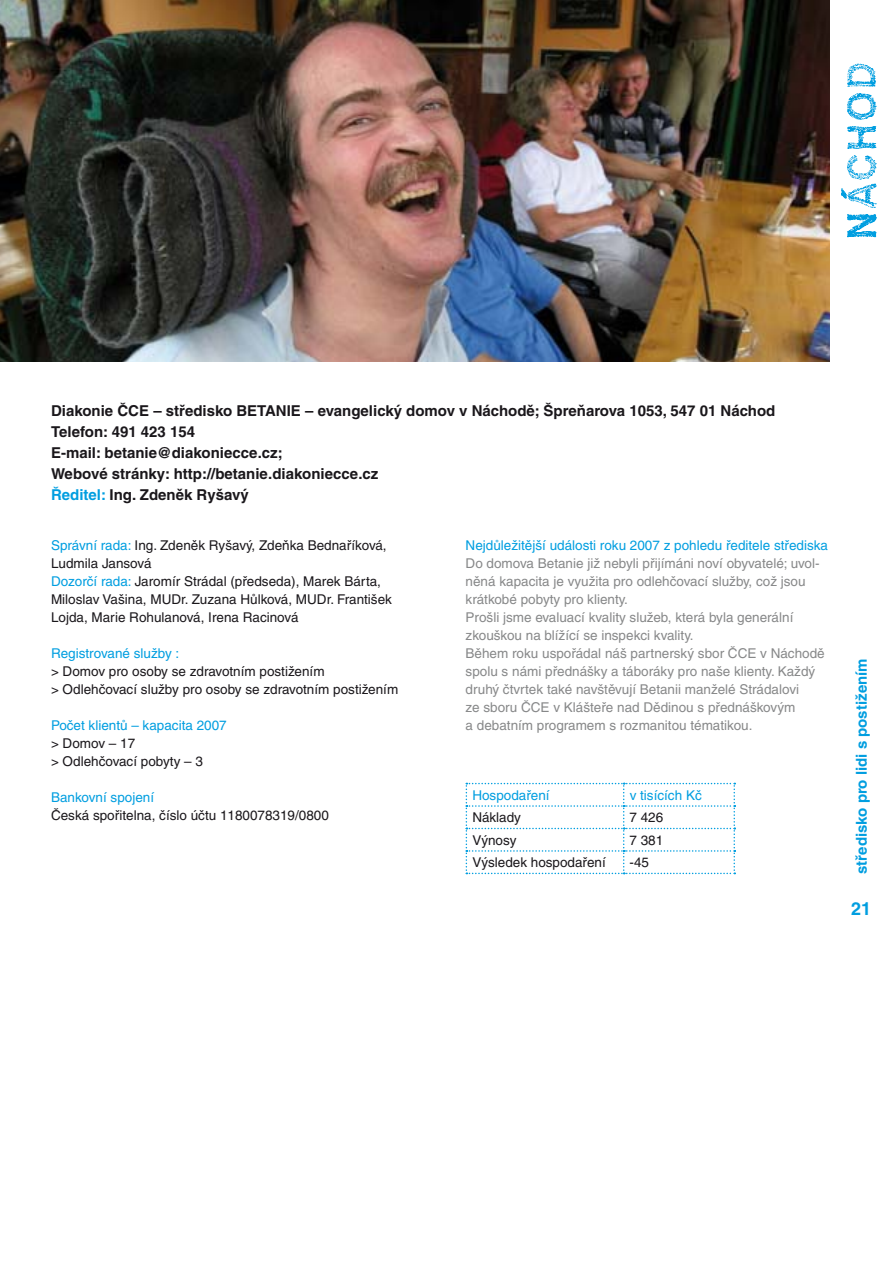
<style>
.page{position:relative;width:893px;height:1263px;background:#fff}
.page>*{position:absolute;margin:0;border:0;box-sizing:border-box;transform-origin:0 0}
.t1{font:700 18px "Helvetica CE";color:#009ee0}
.t2{font:700 15px/21px "Helvetica CE";color:#1a171b}
.t3{font:700 15px "Helvetica CE";color:#009ee0}
.t4{font:13.5px/18px "Helvetica CE";color:#878889}
.t5{font:13.5px/18px "Helvetica CE";color:#1a171b}
.t6{font:13.5px "Helvetica CE";color:#009ee0}
.s1{color:#009ee0}
</style>
<div class="page">
<img style="left:0;top:0;width:829px;height:361px">
<svg style="left:847px;top:214px;width:29px;height:24px"></svg>
<svg style="left:841px;top:155px;width:35px;height:53px"></svg>
<svg style="left:847px;top:93px;width:29px;height:27px"></svg>
<svg style="left:847px;top:63px;width:29px;height:24px"></svg>
<svg style="left:847px;top:126px;width:29px;height:23px"></svg>
<svg style="left:466px;top:783px;width:269px;height:91px"></svg>
<p class="t2" style="left:51px;top:401px;width:726px">Diakonie ČCE – středisko BETANIE – evangelický domov v Náchodě; Špreňarova 1053, 547 01 Náchod Telefon: 491 423 154<br>E-mail: betanie@diakoniecce.cz;<br>Webové stránky: http://betanie.diakoniecce.cz<br><span class="s1">Ředitel:</span> Ing. Zdeněk Ryšavý</p>
<p class="t5" style="left:51px;top:538px;width:342px"><span class="s1">Správní rada:</span> Ing. Zdeněk Ryšavý, Zdeňka Bednaříková, Ludmila Jansová<br><span class="s1">Dozorčí rada:</span> Jaromír Strádal (předseda), Marek Bárta, Miloslav Vašina, MUDr. Zuzana Hůlková, MUDr. František Lojda, Marie Rohulanová, Irena Racinová</p>
<p class="t6" style="left:51px;top:648px;width:130px">Registrované služby :</p>
<p class="t5" style="left:51px;top:664px;width:349px">&gt; Domov pro osoby se zdravotním postižením<br>&gt; Odlehčovací služby pro osoby se zdravotním postižením</p>
<p class="t6" style="left:51px;top:720px;width:177px">Počet klientů – kapacita 2007</p>
<p class="t5" style="left:51px;top:736px;width:153px">&gt; Domov – 17<br>&gt; Odlehčovací pobyty – 3</p>
<p class="t6" style="left:51px;top:792px;width:105px">Bankovní spojení</p>
<p class="t5" style="left:51px;top:808px;width:279px">Česká spořitelna, číslo účtu 1180078319/0800</p>
<p class="t6" style="left:466px;top:540px;width:364px">Nejdůležitější události roku 2007 z pohledu ředitele střediska</p>
<p class="t4" style="left:466px;top:556px;width:361px">Do domova Betanie již nebyli přijímáni noví obyvatelé; uvol&shy;něná kapacita je využita pro odlehčovací služby, což jsou krátkobé pobyty pro klienty.<br>Prošli jsme evaluací kvality služeb, která byla generální zkouškou na blížící se inspekci kvality.<br>Během roku uspořádal náš partnerský sbor ČCE v Náchodě spolu s námi přednášky a táboráky pro naše klienty. Každý druhý čtvrtek také navštěvují Betanii manželé Strádalovi<br>ze sboru ČCE v Klášteře nad Dědinou s přednáškovým<br>a debatním programem s rozmanitou tématikou.</p>
<p class="t6" style="left:472px;top:790px;width:79px">Hospodaření</p>
<p class="t6" style="left:630px;top:790px;width:74px">v tisících Kč</p>
<p class="t5" style="left:472px;top:810px;width:50px">Náklady</p>
<p class="t5" style="left:629px;top:810px;width:35px">7 426</p>
<p class="t5" style="left:472px;top:833px;width:46px">Výnosy</p>
<p class="t5" style="left:630px;top:833px;width:35px">7 381</p>
<p class="t5" style="left:472px;top:855px;width:135px">Výsledek hospodaření</p>
<p class="t5" style="left:629px;top:855px;width:21px">-45</p>
<p class="t3" style="left:856px;top:874px;width:217px;rotate:-90deg">středisko pro lidi s postižením</p>
<h1 class="t1" style="left:851px;top:902px;width:22px">21</h1>
</div>
